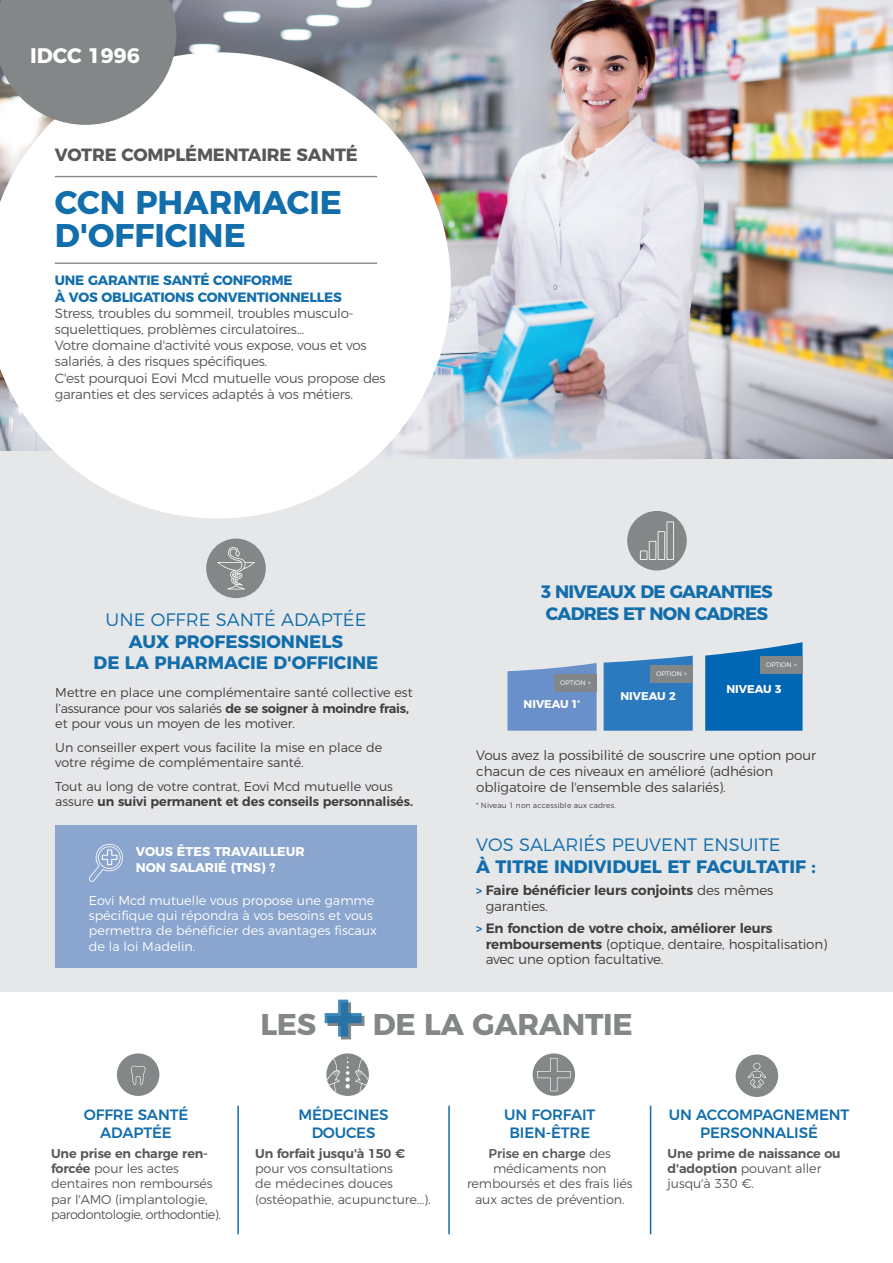
<style>
.page{position:relative;width:893px;height:1263px;background:#fff}
.page>*{position:absolute;margin:0;border:0;box-sizing:border-box;transform-origin:0 0}
.t1{font:700 32.7px/33px "Montserrat";color:#126dab}
.t2{font:700 30px "Montserrat";letter-spacing:-.01em;color:#838788}
.t3{font:700 21px "Montserrat";color:#fff}
.t4{font:700 18px/21.6px "Montserrat";color:#126dab;text-align:center}
.t5{font:300 18px "Montserrat";color:#126dab}
.t6{font:700 18px/21.6px "Montserrat";letter-spacing:-.04em;color:#126dab}
.t7{font:700 17.7px "Montserrat";letter-spacing:-.01em;color:#57585a}
.t8{font:500 15px/18px "Montserrat";letter-spacing:-.01em;color:#126dab;text-align:center}
.t9{font:300 13.5px/16.2px "Montserrat";letter-spacing:-.02em;color:#57585a}
.t10{font:300 13.5px/16px "Montserrat";letter-spacing:-.01em;color:#3e3e3f}
.t11{font:700 13.5px/16.2px "Montserrat";letter-spacing:-.015em;color:#126ead}
.t12{font:600 13.5px/15.8px "Montserrat";letter-spacing:-.01em;color:#3e3e3f}
.t13{font:300 12.75px/15.3px "Montserrat";color:#3e3e3f}
.t14{font:300 12.75px/15.3px "Montserrat";letter-spacing:-.01em;color:#57585a}
.t15{font:300 12.75px/15.3px "Montserrat";color:#fff}
.t16{font:600 12.75px/15.3px "Montserrat";letter-spacing:-.01em;color:#57585a}
.t17{font:700 12.75px/16.2px "Montserrat";color:#fff}
.t18{font:700 11.25px "Montserrat";color:#fff}
.t19{font:300 7.5px "Montserrat";letter-spacing:.015em;color:#3e3e3f}
.t20{font:300 6.45px "Montserrat";color:#fff}
.s1{font-weight:600}
.s2{font-weight:300}
.s3{font-size:12px;color:#126dab}
.s4{font-weight:600;font-size:12px;color:#126dab}
.s5{font-weight:500}
</style>
<div class="page">
<div style="left:0;top:458px;width:893px;height:534px;background:#e6e7e9"></div>
<img style="left:176px;top:0;width:717px;height:458px">
<div style="left:206px;top:539px;width:60px;height:59px;background:#838788;border-radius:50%"></div>
<svg style="left:217px;top:547px;width:38px;height:42px"></svg>
<div style="left:627px;top:511px;width:60px;height:59px;background:#838788;border-radius:50%"></div>
<svg style="left:640px;top:521px;width:34px;height:39px"></svg>
<svg style="left:507px;top:663px;width:90px;height:68px;background:#7598cc"></svg>
<div style="left:554px;top:674px;width:43px;height:17px;background:#838688"></div>
<svg style="left:604px;top:656px;width:89px;height:75px;background:#367fbf"></svg>
<svg style="left:705px;top:642px;width:97px;height:89px;background:#1872b8"></svg>
<div style="left:651px;top:665px;width:42px;height:17px;background:#838688"></div>
<div style="left:760px;top:657px;width:42px;height:17px;background:#838688"></div>
<div style="left:55px;top:825px;width:362px;height:143px;background:#8aa5ce"></div>
<svg style="left:89px;top:844px;width:34px;height:38px"></svg>
<svg style="left:0;top:52px;width:451px;height:466px"></svg>
<hr style="left:55px;top:176px;width:322px;height:1px;background:#81878a">
<hr style="left:55px;top:262px;width:322px;height:2px;background:#81878a">
<svg style="left:0;top:0;width:176px;height:125px;background:#929696"></svg>
<svg style="left:325px;top:999px;width:39px;height:40px"></svg>
<hr style="left:237px;top:1106px;width:2px;height:128px;background:#126dab">
<hr style="left:448px;top:1106px;width:2px;height:128px;background:#126dab">
<hr style="left:650px;top:1106px;width:1px;height:128px;background:#126dab">
<svg style="left:326px;top:1053px;width:43px;height:43px"></svg>
<svg style="left:327px;top:1057px;width:42px;height:35px"></svg>
<div style="left:736px;top:1054px;width:42px;height:43px;background:#838788;border-radius:50%"></div>
<svg style="left:748px;top:1063px;width:18px;height:25px"></svg>
<div style="left:117px;top:1053px;width:42px;height:43px;background:#838788;border-radius:50%"></div>
<svg style="left:130px;top:1065px;width:16px;height:20px"></svg>
<div style="left:533px;top:1053px;width:42px;height:43px;background:#838788;border-radius:50%"></div>
<svg style="left:537px;top:1058px;width:34px;height:33px"></svg>
<h3 class="t3" style="left:30px;top:39px;width:111px">IDCC 1996</h3>
<h3 class="t7" style="left:55px;top:140px;width:304px">VOTRE COMPLÉMENTAIRE SANTÉ</h3>
<h1 class="t1" style="left:55px;top:184px;width:289px">CCN PHARMACIE<br>D'OFFICINE</h1>
<p class="t11" style="left:55px;top:271px;width:289px">UNE GARANTIE SANTÉ CONFORME<br>À VOS OBLIGATIONS CONVENTIONNELLES</p>
<p class="t9" style="left:55px;top:304px;width:332px">Stress, troubles du sommeil, troubles musculo&shy;squelettiques, problèmes circulatoires...<br>Votre domaine d'activité vous expose, vous et vos salariés, à des risques spécifiques.<br>C'est pourquoi Eovi Mcd mutuelle vous propose des garanties et des services adaptés à vos métiers.</p>
<h3 class="t5" style="left:106px;top:606px;width:262px">UNE OFFRE SANTÉ ADAPTÉE</h3>
<h3 class="t4" style="left:94px;top:629px;width:286px">AUX PROFESSIONNELS<br>DE LA PHARMACIE D'OFFICINE</h3>
<p class="t13" style="left:55px;top:684px;width:359px">Mettre en place une complémentaire santé collective est l’assurance pour vos salariés <span class="s1">de se soigner à moindre frais, </span>et pour vous un moyen de les motiver.</p>
<p class="t13" style="left:55px;top:738px;width:329px">Un conseiller expert vous facilite la mise en place de votre régime de complémentaire santé.</p>
<p class="t13" style="left:55px;top:778px;width:359px">Tout au long de votre contrat, Eovi Mcd mutuelle vous assure <span class="s1">un suivi permanent et des conseils personnalisés.</span></p>
<p class="t17" style="left:136px;top:843px;width:171px">VOUS ÊTES TRAVAILLEUR<br>NON SALARIÉ (TNS) ?</p>
<p class="t15" style="left:89px;top:891px;width:290px">Eovi Mcd mutuelle vous propose une gamme spécifique qui répondra à vos besoins et vous permettra de bénéficier des avantages fiscaux de la loi Madelin.</p>
<h3 class="t6" style="left:541px;top:579px;width:233px">3 NIVEAUX DE GARANTIES<br>CADRES ET NON CADRES</h3>
<p class="t20" style="left:560px;top:677px;width:32px">OPTION +</p>
<p class="t18" style="left:524px;top:694px;width:59px">NIVEAU 1<span class="s2">*</span></p>
<p class="t20" style="left:656px;top:668px;width:32px">OPTION +</p>
<p class="t18" style="left:620px;top:687px;width:57px">NIVEAU 2</p>
<p class="t20" style="left:766px;top:660px;width:32px">OPTION +</p>
<p class="t18" style="left:726px;top:680px;width:56px">NIVEAU 3</p>
<p class="t10" style="left:476px;top:746px;width:341px">Vous avez la possibilité de souscrire une option pour chacun de ces niveaux en amélioré (adhésion obligatoire de l'ensemble des salariés).</p>
<p class="t19" style="left:476px;top:800px;width:141px">* Niveau 1 non accessible aux cadres.</p>
<h3 class="t5" style="left:476px;top:831px;width:306px">VOS SALARIÉS PEUVENT ENSUITE</h3>
<h3 class="t4" style="left:476px;top:854px;width:341px">À TITRE INDIVIDUEL ET FACULTATIF :</h3>
<p class="t12" style="left:486px;top:881px;width:289px;text-indent:-9px"><span class="s3">&gt;</span> Faire bénéficier leurs conjoints <span class="s2">des mêmes garanties.</span></p>
<p class="t10" style="left:486px;top:919px;width:343px;text-indent:-9px"><span class="s4">&gt;</span> <span class="s1">En fonction de votre choix, améliorer leurs remboursements</span> (optique, dentaire, hospitalisation) avec une option facultative.</p>
<p class="t8" style="left:84px;top:1105px;width:106px">OFFRE SANTÉ<br>ADAPTÉE</p>
<p class="t14" style="left:51px;top:1144px;width:172px"><span class="s1">Une prise en charge ren&shy;forcée</span> pour les actes dentaires non remboursés par l'AMO (implantologie, parodontologie, orthodontie).</p>
<h2 class="t2" style="left:260px;top:999px;width:57px">LES</h2>
<h2 class="t2" style="left:373px;top:999px;width:261px">DE LA GARANTIE</h2>
<p class="t8" style="left:298px;top:1105px;width:92px">MÉDECINES<br>DOUCES</p>
<p class="t16" style="left:255px;top:1144px;width:151px">Un forfait jusqu'à 150 €</p>
<p class="t14" style="left:255px;top:1160px;width:177px">pour vos consultations<br>de médecines douces (ostéopathie, acupuncture...).</p>
<p class="t8" style="left:504px;top:1105px;width:93px">UN FORFAIT<br>BIEN-ÊTRE</p>
<p class="t14" style="left:467px;top:1144px;width:167px;text-align:center"><span class="s5">Prise en charge</span> des médicaments non remboursés et des frais liés aux actes de prévention.</p>
<p class="t8" style="left:669px;top:1105px;width:182px">UN ACCOMPAGNEMENT<br>PERSONNALISÉ</p>
<p class="t16" style="left:668px;top:1144px;width:175px">Une prime de naissance ou d'adoption <span class="s2">pouvant aller jusqu'à 330 €.</span></p>
</div>
